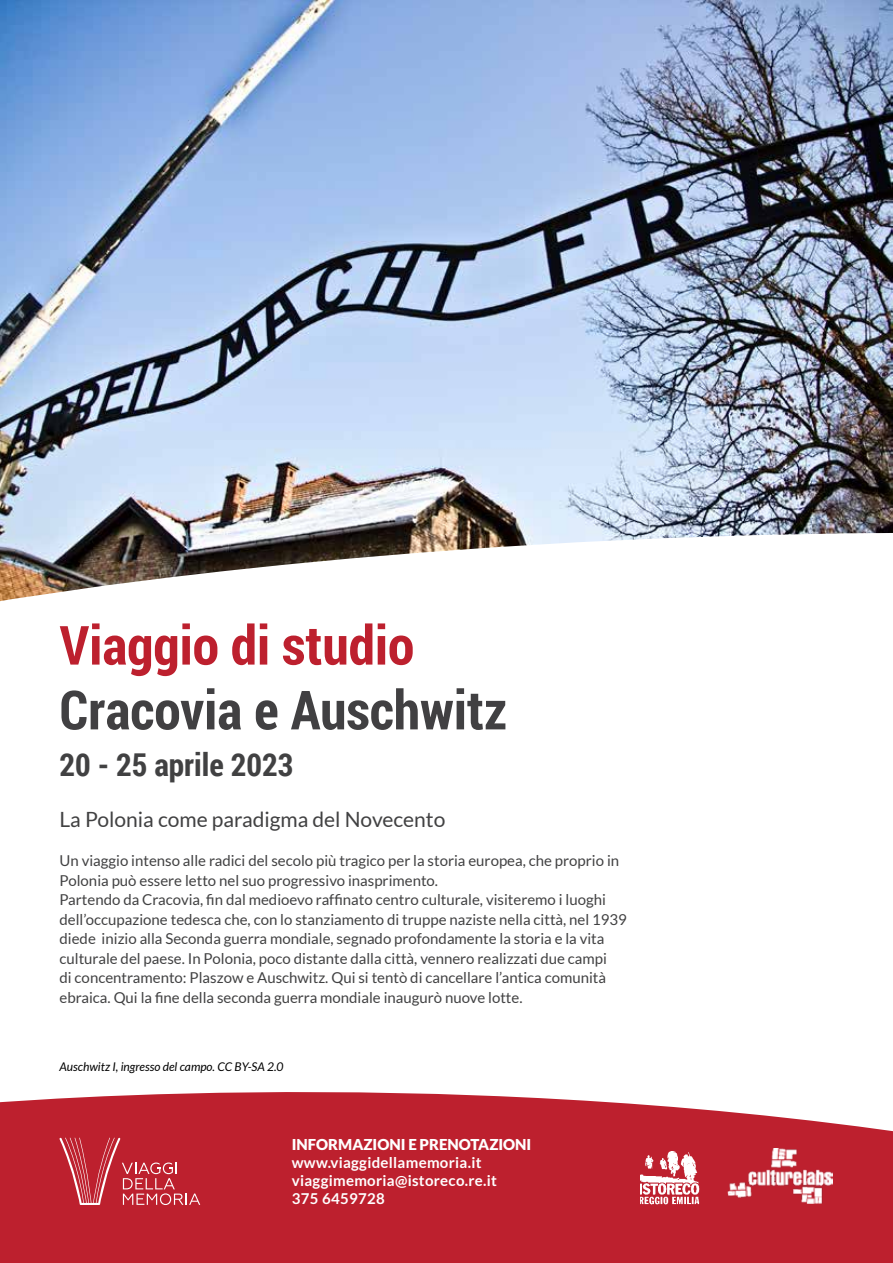
<style>
.page{position:relative;width:893px;height:1263px;background:#fff}
.page>*{position:absolute;margin:0;border:0;box-sizing:border-box;transform-origin:0 0}
.t1{font:700 54px "Roboto Condensed";color:#414042}
.t2{font:700 54px "Roboto Condensed";color:#bd202e}
.t3{font:700 31.5px "Roboto Condensed";color:#414142}
.t4{font:21px "Lato";color:#414142}
.t5{font:15px/19.5px "Lato";color:#414142}
.t6{font:700 15px/18px "Lato";letter-spacing:.02em;color:#fff}
.t7{font:900 15px "Lato";color:#fff}
.t8{font:italic 12px "Lato";color:#000}
</style>
<div class="page">
<img style="left:0;top:0;width:893px;height:601px">
<div style="left:0;top:1092px;width:893px;height:171px;background:#bd202e"></div>
<svg style="left:59px;top:1138px;width:141px;height:67px;background:#c43b47"></svg>
<img style="left:727px;top:1148px;width:106px;height:55px">
<img style="left:640px;top:1151px;width:62px;height:55px">
<h1 class="t2" style="left:60px;top:607px;width:356px">Viaggio di studio</h1>
<h1 class="t1" style="left:60px;top:672px;width:449px">Cracovia e Auschwitz</h1>
<h2 class="t3" style="left:60px;top:743px;width:235px">20 - 25 aprile 2023</h2>
<h3 class="t4" style="left:60px;top:808px;width:387px">La Polonia come paradigma del Novecento</h3>
<p class="t5" style="left:60px;top:851px;width:569px">Un viaggio intenso alle radici del secolo più tragico per la storia europea, che proprio in Polonia può essere letto nel suo progressivo inasprimento.<br>Partendo da Cracovia, fin dal medioevo raffinato centro culturale, visiteremo i luoghi dell’occupazione tedesca che, con lo stanziamento di truppe naziste nella città, nel 1939 diede inizio alla Seconda guerra mondiale, segnado profondamente la storia e la vita culturale del paese. In Polonia, poco distante dalla città, vennero realizzati due campi<br>di concentramento: Plaszow e Auschwitz. Qui si tentò di cancellare l’antica comunità ebraica. Qui la fine della seconda guerra mondiale inaugurò nuove lotte.</p>
<p class="t8" style="left:60px;top:1060px;width:226px">Auschwitz I, ingresso del campo. CC BY-SA 2.0</p>
<p class="t7" style="left:292px;top:1135px;width:241px">INFORMAZIONI E PRENOTAZIONI</p>
<p class="t6" style="left:292px;top:1153px;width:207px">www.viaggidellamemoria.it viaggimemoria@istoreco.re.it<br>375 6459728</p>
</div>
